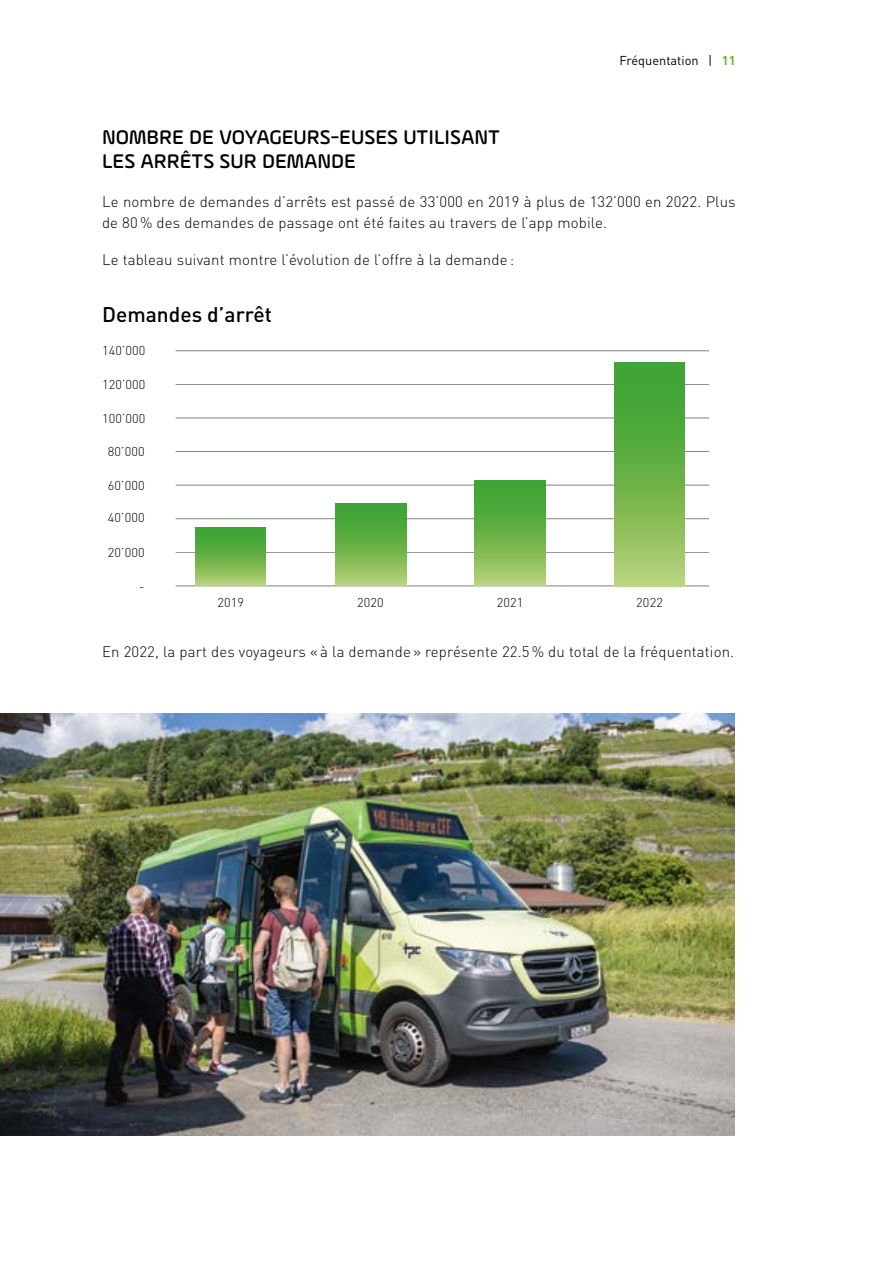
<style>
.page{position:relative;width:893px;height:1263px;background:#fff}
.page>*{position:absolute;margin:0;border:0;box-sizing:border-box;transform-origin:0 0}
.t1{font:500 21px/24px "Ample Soft";color:#000}
.t2{font:500 21px "DIN Pro";color:#000}
.t3{font:300 15px/21px "DIN Pro";letter-spacing:.01em;color:#000}
.t4{font:300 12.75px "DIN Pro";letter-spacing:.01em;color:#000}
.t5{font:12.75px "DINOT";color:#000}
.s1{font-family:"DIN Pro";font-weight:700;color:#69b42e}
</style>
<div class="page">
<img style="left:0;top:713px;width:735px;height:422px">
<hr style="left:176px;top:350px;width:533px;height:1px;background:#000">
<hr style="left:176px;top:384px;width:533px;height:1px;background:#000">
<hr style="left:176px;top:418px;width:533px;height:1px;background:#000">
<hr style="left:176px;top:451px;width:533px;height:1px;background:#000">
<hr style="left:176px;top:485px;width:533px;height:1px;background:#000">
<hr style="left:176px;top:518px;width:533px;height:1px;background:#000">
<hr style="left:176px;top:552px;width:533px;height:1px;background:#000">
<hr style="left:176px;top:586px;width:533px;height:1px;background:#000">
<svg style="left:195px;top:527px;width:71px;height:59px"></svg>
<svg style="left:336px;top:503px;width:70px;height:83px"></svg>
<svg style="left:475px;top:480px;width:70px;height:106px"></svg>
<svg style="left:614px;top:362px;width:71px;height:224px"></svg>
<p class="t5" style="left:620px;top:52px;width:118px">Fréquentation | <span class="s1">11</span></p>
<h1 class="t1" style="left:102px;top:124px;width:400px">NOMBRE DE VOYAGEURS-EUSES UTILISANT<br>LES ARRÊTS SUR DEMANDE</h1>
<p class="t3" style="left:102px;top:189px;width:635px">Le nombre de demandes d’arrêts est passé de 33’000 en 2019 à plus de 132’000 en 2022. Plus de 80 % des demandes de passage ont été faites au travers de l’app mobile.</p>
<p class="t3" style="left:102px;top:248px;width:414px">Le tableau suivant montre l’évolution de l’offre à la demande :</p>
<h1 class="t2" style="left:102px;top:298px;width:171px">Demandes d’arrêt</h1>
<p class="t4" style="left:102px;top:341px;width:45px">140’000</p>
<p class="t4" style="left:102px;top:375px;width:45px">120’000</p>
<p class="t4" style="left:102px;top:408px;width:45px">100’000</p>
<p class="t4" style="left:108px;top:442px;width:38px">80’000</p>
<p class="t4" style="left:108px;top:475px;width:38px">60’000</p>
<p class="t4" style="left:108px;top:508px;width:38px">40’000</p>
<p class="t4" style="left:108px;top:542px;width:38px">20’000</p>
<p class="t4" style="left:139px;top:576px;width:7px">-</p>
<p class="t4" style="left:217px;top:593px;width:28px">2019</p>
<p class="t4" style="left:357px;top:593px;width:28px">2020</p>
<p class="t4" style="left:497px;top:593px;width:28px">2021</p>
<p class="t4" style="left:636px;top:593px;width:28px">2022</p>
<p class="t3" style="left:102px;top:640px;width:634px">En 2022, la part des voyageurs « à la demande » représente 22.5 % du total de la fréquentation.</p>
</div>
